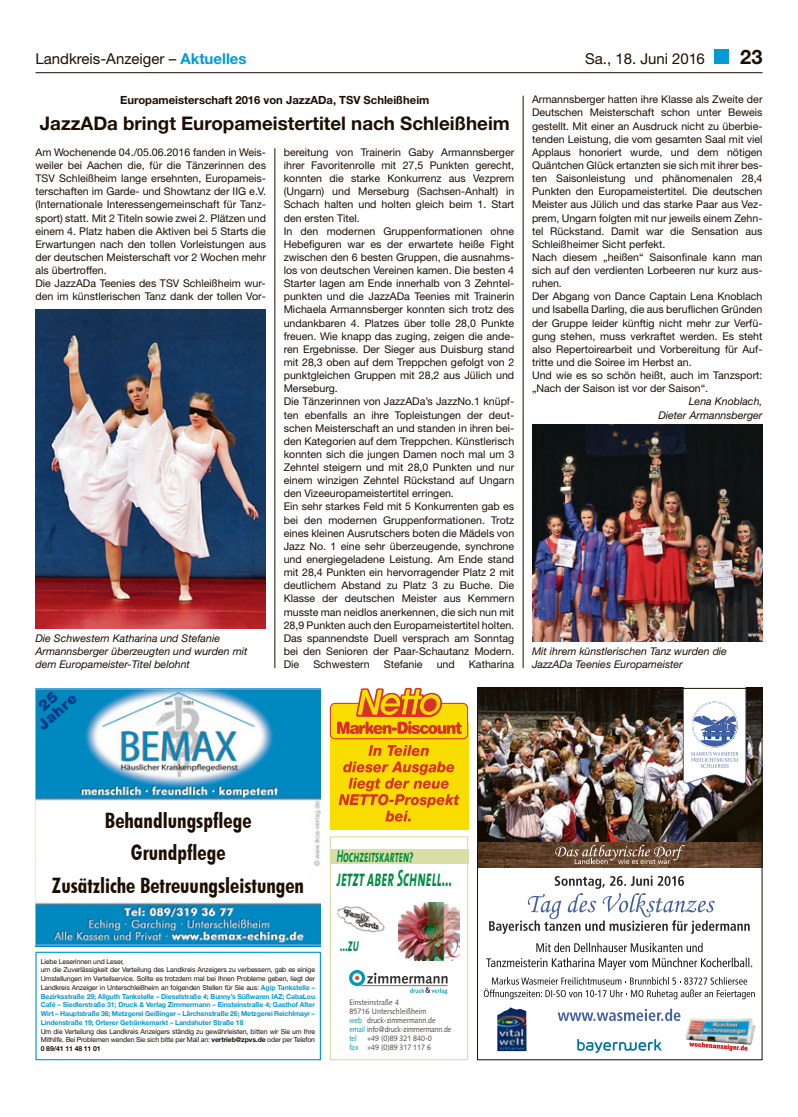
<style>
.page{position:relative;width:798px;height:1117px;background:#fff}
.page>*{position:absolute;margin:0;border:0;box-sizing:border-box;transform-origin:0 0}
.t1{font:italic 23.75px "The Sans Bold Caps";color:#008c43;scale:.55 1}
.t2{font:700 condensed 21.25px/32.5px "Futura BT";color:#1c0e00;text-align:center}
.t3{font:700 20px "Helvetica Neue";color:#1c0e00}
.t4{font:700 18.75px "Helvetica Neue";color:#1c0e00}
.t5{font:italic 18.5px "The Sans Bold Caps";color:#008c43;scale:.55 1}
.t6{font:italic 17.5px "The Sans Bold Caps";color:#008c43;scale:.55 1}
.t7{font:15px "Helvetica Neue";color:#1c0e00}
.t8{font:900 15px/13.8px "Helvetica Neue";color:#003b87;text-align:center}
.t9{font:700 11.25px "Helvetica Neue";color:#1c0e00}
.t10{font:10.62px/13.1px "Helvetica Neue";color:#1c0e00}
.t11{font:italic 10.62px/13.1px "Helvetica Neue";color:#1c0e00}
.t12{font:7.88px/9.1px "Syntax";color:#4a443d;scale:.9 1}
.t13{font:700 6.88px/8.8px "Helvetica Neue";letter-spacing:-.015em;color:#009bd5}
.t14{font:6.88px/8.8px "Helvetica Neue";letter-spacing:-.015em;color:#1c0e00;text-align:justify}
.s1{font-weight:700;color:#009bd5}
.s2{font-weight:400;color:#1c0e00}
.s3{font-weight:700}
.s4{color:#009cb6}
</style>
<div class="page">
<div style="left:714px;top:50px;width:14px;height:14px;background:#009bd5"></div>
<hr style="left:274px;top:148px;width:1px;height:520px;background:#1c0e00">
<hr style="left:522px;top:96px;width:1px;height:572px;background:#1c0e00">
<hr style="left:35px;top:72px;width:727px;height:1px;background:#1c0e00">
<img style="left:35px;top:688px;width:286px;height:257px">
<div style="left:40px;top:802px;width:270px;height:99px;background:#fff"></div>
<div style="left:330px;top:723px;width:138px;height:106px;background:#f9dd00"></div>
<svg style="left:330px;top:687px;width:138px;height:52px"></svg>
<svg style="left:368px;top:745px;width:60px;height:10px"></svg>
<svg style="left:338px;top:761px;width:121px;height:60px"></svg>
<svg style="left:577px;top:1039px;width:84px;height:13px"></svg>
<img style="left:479px;top:689px;width:281px;height:153px">
<svg style="left:489px;top:875px;width:260px;height:58px"></svg>
<svg style="left:536px;top:942px;width:166px;height:9px"></svg>
<svg style="left:486px;top:957px;width:264px;height:12px"></svg>
<svg style="left:483px;top:977px;width:271px;height:22px"></svg>
<svg style="left:557px;top:1008px;width:123px;height:12px"></svg>
<svg style="left:683px;top:689px;width:62px;height:94px"></svg>
<img style="left:479px;top:842px;width:281px;height:24px">
<svg style="left:555px;top:844px;width:129px;height:19px;background:#806552"></svg>
<div style="left:477px;top:687px;width:285px;height:372px;border:1px solid #1c0e00"></div>
<img style="left:497px;top:1007px;width:29px;height:45px">
<img style="left:686px;top:1018px;width:69px;height:26px">
<svg style="left:689px;top:1042px;width:58px;height:8px"></svg>
<img style="left:35px;top:309px;width:231px;height:319px">
<img style="left:532px;top:424px;width:230px;height:217px">
<div style="left:35px;top:951px;width:286px;height:108px;border:1px solid #009bd5"></div>
<div style="left:330px;top:849px;width:138px;height:15px;background:#d8dea6"></div>
<div style="left:330px;top:836px;width:138px;height:223px;border:1px solid #d8dea6"></div>
<img style="left:398px;top:902px;width:61px;height:58px">
<img style="left:336px;top:906px;width:49px;height:27px">
<svg style="left:349px;top:969px;width:98px;height:24px"></svg>
<h3 class="t7" style="left:35px;top:53px;width:212px">Landkreis-Anzeiger – <span class="s1">Aktuelles</span></h3>
<h3 class="t7" style="left:585px;top:53px;width:121px">Sa., 18. Juni 2016</h3>
<h3 class="t3" style="left:740px;top:50px;width:24px">23</h3>
<p class="t9" style="left:120px;top:96px;width:310px">Europameisterschaft 2016 von JazzADa, TSV Schleißheim</p>
<h3 class="t4" style="left:40px;top:116px;width:471px">JazzADa bringt Europameistertitel nach Schleißheim</h3>
<p class="t10" style="left:283px;top:146px;width:232px">bereitung von Trainerin Gaby Armannsberger ihrer Favoritenrolle mit 27,5 Punkten gerecht, konnten die starke Konkurrenz aus Vezprem (Ungarn) und Merseburg (Sachsen-Anhalt) in Schach halten und holten gleich beim 1. Start den ersten Titel.<br>In den modernen Gruppenformationen ohne Hebefiguren war es der erwartete heiße Fight zwischen den 6 besten Gruppen, die ausnahms&shy;los von deutschen Vereinen kamen. Die besten 4<br>Starter lagen am Ende innerhalb von 3 Zehntel&shy;punkten und die JazzADa Teenies mit Trainerin Michaela Armannsberger konnten sich trotz des undankbaren 4. Platzes über tolle 28,0 Punkte freuen. Wie knapp das zuging, zeigen die ande&shy;ren Ergebnisse. Der Sieger aus Duisburg stand mit 28,3 oben auf dem Treppchen gefolgt von 2 punktgleichen Gruppen mit 28,2 aus Jülich und Merseburg.<br>Die Tänzerinnen von JazzADa’s JazzNo.1 knüpf&shy;ten ebenfalls an ihre Topleistungen der deut&shy;schen Meisterschaft an und standen in ihren bei&shy;den Kategorien auf dem Treppchen. Künstlerisch konnten sich die jungen Damen noch mal um 3<br>Zehntel steigern und mit 28,0 Punkten und nur einem winzigen Zehntel Rückstand auf Ungarn den Vizeeuropameistertitel erringen.<br>Ein sehr starkes Feld mit 5 Konkurrenten gab es bei den modernen Gruppenformationen. Trotz eines kleinen Ausrutschers boten die Mädels von Jazz No. 1 eine sehr überzeugende, synchrone und energiegeladene Leistung. Am Ende stand mit 28,4 Punkten ein hervorragender Platz 2 mit deutlichem Abstand zu Platz 3 zu Buche. Die Klasse der deutschen Meister aus Kemmern musste man neidlos anerkennen, die sich nun mit 28,9 Punkten auch den Europameistertitel holten.<br>Das spannendste Duell versprach am Sonntag bei den Senioren der Paar-Schautanz Modern.<br>Die</p>
<p class="t10" style="left:35px;top:146px;width:232px">Am Wochenende 04./05.06.2016 fanden in Weis&shy;weiler bei Aachen die, für die Tänzerinnen des TSV Schleißheim lange ersehnten, Europameis&shy;terschaften im Garde- und Showtanz der IIG e.V. (Internationale Interessengemeinschaft für Tanz&shy;sport) statt. Mit 2 Titeln sowie zwei 2. Plätzen und einem 4. Platz haben die Aktiven bei 5 Starts die Erwartungen nach den tollen Vorleistungen aus der deutschen Meisterschaft vor 2 Wochen mehr als übertroffen.<br>Die JazzADa Teenies des TSV Schleißheim wur&shy;den im künstlerischen Tanz dank der tollen Vor-</p>
<p class="t11" style="left:35px;top:632px;width:213px">Die Schwestern Katharina und Stefanie<br>Armannsberger überzeugten und wurden mit dem Europameister-Titel belohnt</p>
<p class="t10" style="left:313px;top:658px;width:58px">Schwestern</p>
<p class="t10" style="left:383px;top:658px;width:40px">Stefanie</p>
<p class="t10" style="left:436px;top:658px;width:20px">und</p>
<p class="t10" style="left:468px;top:658px;width:47px">Katharina</p>
<h3 class="t8" style="left:27px;top:712px;width:48px;rotate:-42deg">25<br>Jahre</h3>
<p class="t10" style="left:531px;top:94px;width:232px">Armannsberger hatten ihre Klasse als Zweite der Deutschen Meisterschaft schon unter Beweis gestellt. Mit einer an Ausdruck nicht zu überbie&shy;tenden Leistung, die vom gesamten Saal mit viel Applaus honoriert wurde, und dem nötigen Quäntchen Glück ertanzten sie sich mit ihrer bes&shy;ten Saisonleistung und phänomenalen 28,4<br>Punkten den Europameistertitel. Die deutschen Meister aus Jülich und das starke Paar aus Vez&shy;prem, Ungarn folgten mit nur jeweils einem Zehn&shy;tel Rückstand. Damit war die Sensation aus Schleißheimer Sicht perfekt.<br>Nach diesem „heißen“ Saisonfinale kann man sich auf den verdienten Lorbeeren nur kurz aus&shy;ruhen.<br>Der Abgang von Dance Captain Lena Knoblach und Isabella Darling, die aus beruflichen Gründen der Gruppe leider künftig nicht mehr zur Verfü&shy;gung stehen, muss verkraftet werden. Es steht also Repertoirearbeit und Vorbereitung für Auf&shy;tritte und die Soiree im Herbst an.<br>Und wie es so schön heißt, auch im Tanzsport: „Nach der Saison ist vor der Saison“.</p>
<p class="t11" style="left:658px;top:396px;width:106px;text-align:right">Lena Knoblach,<br>Dieter Armannsberger</p>
<p class="t11" style="left:531px;top:645px;width:196px">Mit ihrem künstlerischen Tanz wurden die<br>JazzADa Teenies Europameister</p>
<h2 class="t2" style="left:52px;top:803px;width:253px">Behandlungspflege<br>Grundpflege<br>Zusätzliche Betreuungsleistungen</h2>
<p class="t13" style="left:41px;top:957px;width:276px"><span class="s2">Liebe Leserinnen und Leser,<br>um die Zuverlässigkeit der Verteilung des Landkreis Anzeigers zu verbessern, gab es einige Umstellungen im Verteilservice. Sollte es trotzdem mal bei Ihnen Probleme geben, liegt der Landkreis Anzeiger in Unterschleißheim an folgenden Stellen für Sie aus:</span> Agip Tankstelle – Bezirksstraße 29; Allguth Tankstelle – Dieselstraße 4; Bunny’s Süßwaren IAZ; CabaLou Café – Siedlerstraße 31; Druck &amp; Verlag Zimmermann – Einsteinstraße 4; Gasthof Alter Wirt – Hauptstraße 36; Metzgerei Geißinger – Lärchenstraße 26; Metzgerei Reichlmayr – Lindenstraße 19; Orterer Getränkemarkt – Landshuter Straße 18</p>
<p class="t14" style="left:41px;top:1027px;width:276px">Um die Verteilung des Landkreis Anzeigers ständig zu gewährleisten, bitten wir Sie um Ihre Mithilfe. Bei Problemen wenden Sie sich bitte per Mail an: <span class="s3">vertrieb@zpvs.de</span> oder per Telefon <span class="s3">0 89/41 11 48 11 01</span></p>
<h3 class="t6" style="left:336px;top:845px;width:140px">Hochzeitskarten?</h3>
<h1 class="t1" style="left:336px;top:864px;width:211px">jetzt aber Schnell...</h1>
<h3 class="t5" style="left:340px;top:933px;width:36px">...zu</h3>
<p class="t12" style="left:349px;top:998px;width:115px">Einsteinstraße 4<br>85716 Unterschleißheim<br><span class="s4">web</span> druck-zimmermann.de <span class="s4">email</span> info@druck-zimmermann.de <span class="s4">tel</span></p>
<p class="t12" style="left:349px;top:1034px;width:93px;text-align:right">+49 (0)89 321 840-0<br><span class="s4">fax</span> +49 (0)89 317 117 6</p>
</div>
